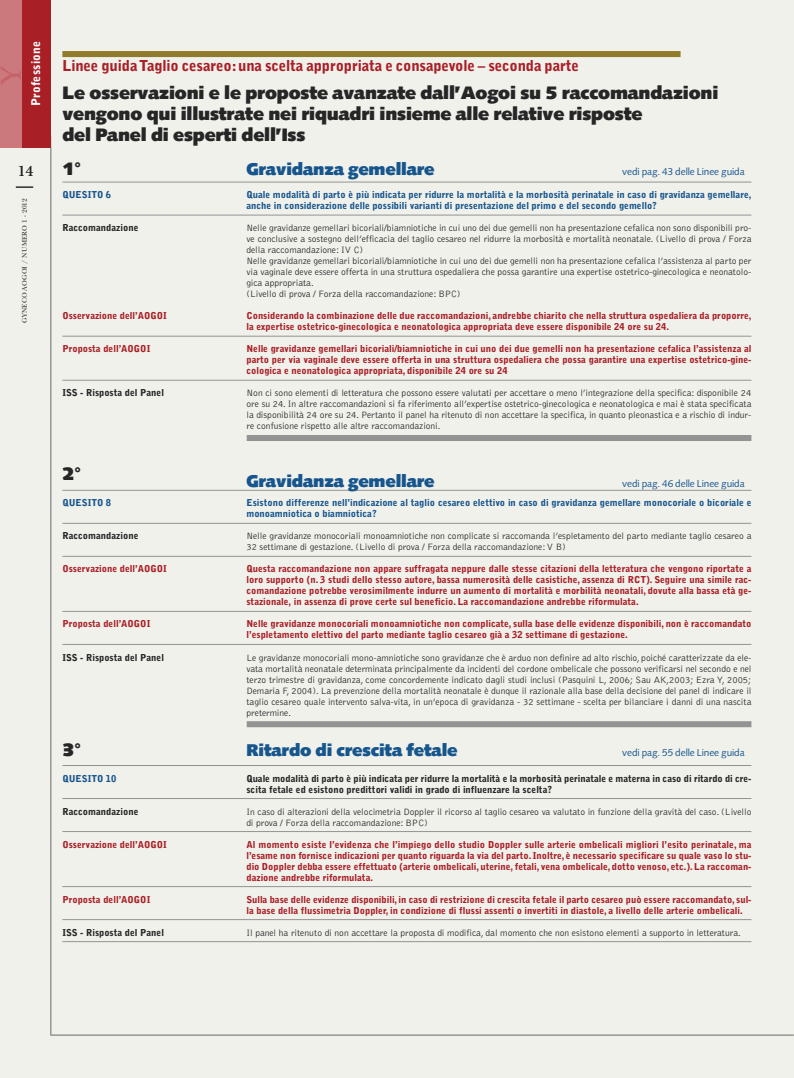
<style>
.page{position:relative;width:794px;height:1078px;background:#fff}
.page>*{position:absolute;margin:0;border:0;box-sizing:border-box;transform-origin:0 0}
.t1{font:500 28.7px "Palatino";color:#c36267}
.t2{font:900 18px/21px "Syntax";letter-spacing:-.01em;color:#272627}
.t3{font:900 17px "Syntax";letter-spacing:-.01em;color:#17568d}
.t4{font:900 15px "Bell Gothic";letter-spacing:-.01em;color:#a91f26}
.t5{font:15px "New Baskerville";color:#272627}
.t6{font:900 12px "Bell Gothic";letter-spacing:.015em;color:#fff}
.t7{font:10px "Syntax";letter-spacing:-.01em;color:#17568d}
.t8{font:300 9.5px/11px "Bell Gothic";color:#272627}
.t9{font:900 9.5px/11px "Bell Gothic";color:#a91f26}
.t10{font:900 9.5px/11px "Bell Gothic";color:#17568d}
.t11{font:900 9.5px/11px "Bell Gothic";color:#272627}
.t12{font:7px "New Baskerville";letter-spacing:.025em;color:#272627}
</style>
<div class="page">
<div style="left:0;top:0;width:794px;height:1077px;background:#f1f1ec"></div>
<hr style="left:62px;top:182px;width:689px;height:1px;background:#939393">
<hr style="left:62px;top:215px;width:689px;height:1px;background:#939393">
<hr style="left:62px;top:336px;width:689px;height:1px;background:#939393">
<hr style="left:62px;top:380px;width:689px;height:1px;background:#939393">
<div style="left:247px;top:435px;width:504px;height:6px;background:#939393"></div>
<hr style="left:62px;top:490px;width:689px;height:1px;background:#939393">
<hr style="left:62px;top:523px;width:689px;height:1px;background:#939393">
<hr style="left:62px;top:556px;width:689px;height:1px;background:#939393">
<hr style="left:62px;top:611px;width:689px;height:1px;background:#939393">
<hr style="left:62px;top:644px;width:689px;height:1px;background:#939393">
<div style="left:247px;top:721px;width:504px;height:6px;background:#939393"></div>
<hr style="left:62px;top:765px;width:689px;height:1px;background:#939393">
<hr style="left:62px;top:798px;width:689px;height:1px;background:#939393">
<hr style="left:62px;top:831px;width:689px;height:1px;background:#939393">
<hr style="left:62px;top:886px;width:689px;height:1px;background:#939393">
<hr style="left:62px;top:919px;width:689px;height:1px;background:#939393">
<hr style="left:62px;top:941px;width:689px;height:1px;background:#939393">
<hr style="left:51px;top:136px;width:1px;height:898px;background:#939393">
<svg style="left:16px;top:187px;width:17px;height:1px"></svg>
<hr style="left:51px;top:1034px;width:742px;height:1px;background:#939393">
<div style="left:0;top:0;width:23px;height:147px;background:#cb797d"></div>
<div style="left:23px;top:0;width:28px;height:147px;background:#a91f26"></div>
<div style="left:62px;top:51px;width:618px;height:6px;background:#8f7b29"></div>
<h1 class="t1" style="left:0;top:84px;width:21px;rotate:-90deg">Y</h1>
<p class="t6" style="left:31px;top:106px;width:67px;rotate:-90deg">Professione</p>
<h3 class="t4" style="left:62px;top:60px;width:518px">Linee guidaTaglio cesareo:una scelta appropriata e consapevole – seconda parte</h3>
<h2 class="t2" style="left:62px;top:84px;width:657px">Le osservazioni e le proposte avanzate dall’Aogoi su 5 raccomandazioni vengono qui illustrate nei riquadri insieme alle relative risposte<br>del Panel di esperti dell’Iss</h2>
<h3 class="t5" style="left:18px;top:166px;width:17px">14</h3>
<h3 class="t3" style="left:246px;top:162px;width:190px">Gravidanza gemellare</h3>
<p class="t7" style="left:622px;top:167px;width:124px">vedi pag. 43 delle Linee guida</p>
<p class="t10" style="left:246px;top:190px;width:506px">Quale modalità di parto è più indicata per ridurre la mortalità e la morbosità perinatale in caso di gravidanza gemellare, anche in considerazione delle possibili varianti di presentazione del primo e del secondo gemello?</p>
<p class="t8" style="left:246px;top:223px;width:506px">Nelle gravidanze gemellari bicoriali/biamniotiche in cui uno dei due gemelli non ha presentazione cefalica non sono disponibili pro&shy;ve conclusive a sostegno dell’efficacia del taglio cesareo nel ridurre la morbosità e mortalità neonatale. (Livello di prova / Forza della raccomandazione: IV C)<br>Nelle gravidanze gemellari bicoriali/biamniotiche in cui uno dei due gemelli non ha presentazione cefalica l’assistenza al parto per via vaginale deve essere offerta in una struttura ospedaliera che possa garantire una expertise ostetrico-ginecologica e neonatolo&shy;gica appropriata.<br>(Livello di prova / Forza della raccomandazione: BPC)</p>
<p class="t9" style="left:246px;top:311px;width:506px">Considerando la combinazione delle due raccomandazioni, andrebbe chiarito che nella struttura ospedaliera da proporre, la expertise ostetrico-ginecologica e neonatologica appropriata deve essere disponibile 24 ore su 24.</p>
<p class="t9" style="left:246px;top:344px;width:506px;text-align:justify">Nelle gravidanze gemellari bicoriali/biamniotiche in cui uno dei due gemelli non ha presentazione cefalica l’assistenza al parto per via vaginale deve essere offerta in una struttura ospedaliera che possa garantire una expertise ostetrico-gine&shy;cologica e neonatologica appropriata, disponibile 24 ore su 24</p>
<p class="t8" style="left:246px;top:388px;width:506px;text-align:justify">Non ci sono elementi di letteratura che possono essere valutati per accettare o meno l’integrazione della specifica: disponibile 24 ore su 24. In altre raccomandazioni si fa riferimento all’expertise ostetrico-ginecologica e neonatologica e mai è stata specificata la disponibilità 24 ore su 24. Pertanto il panel ha ritenuto di non accettare la specifica, in quanto pleonastica e a rischio di indur&shy;re confusione rispetto alle altre raccomandazioni.</p>
<h2 class="t2" style="left:62px;top:160px;width:21px">1°</h2>
<p class="t10" style="left:62px;top:190px;width:50px">QUESITO 6</p>
<p class="t11" style="left:62px;top:223px;width:78px">Raccomandazione</p>
<p class="t12" style="left:22px;top:322px;width:126px;rotate:-90deg">GYNECO AOGOI / NUMERO 1 - 2012</p>
<p class="t9" style="left:62px;top:311px;width:106px">Osservazione dell’AOGOI</p>
<p class="t9" style="left:62px;top:344px;width:89px">Proposta dell’AOGOI</p>
<p class="t11" style="left:62px;top:388px;width:103px">ISS - Risposta del Panel</p>
<h2 class="t2" style="left:62px;top:465px;width:21px">2°</h2>
<p class="t10" style="left:62px;top:498px;width:50px">QUESITO 8</p>
<p class="t11" style="left:62px;top:531px;width:78px">Raccomandazione</p>
<p class="t9" style="left:62px;top:564px;width:106px">Osservazione dell’AOGOI</p>
<p class="t9" style="left:62px;top:619px;width:89px">Proposta dell’AOGOI</p>
<p class="t11" style="left:62px;top:652px;width:103px">ISS - Risposta del Panel</p>
<h2 class="t2" style="left:62px;top:740px;width:21px">3°</h2>
<p class="t10" style="left:62px;top:773px;width:56px">QUESITO 10</p>
<p class="t11" style="left:62px;top:806px;width:78px">Raccomandazione</p>
<p class="t9" style="left:62px;top:839px;width:106px">Osservazione dell’AOGOI</p>
<p class="t9" style="left:62px;top:894px;width:89px">Proposta dell’AOGOI</p>
<p class="t11" style="left:62px;top:927px;width:103px">ISS - Risposta del Panel</p>
<h3 class="t3" style="left:246px;top:474px;width:190px">Gravidanza gemellare</h3>
<p class="t7" style="left:622px;top:480px;width:124px">vedi pag. 46 delle Linee guida</p>
<p class="t10" style="left:246px;top:498px;width:506px">Esistono differenze nell’indicazione al taglio cesareo elettivo in caso di gravidanza gemellare monocoriale o bicoriale e monoamniotica o biamniotica?</p>
<p class="t8" style="left:246px;top:531px;width:506px">Nelle gravidanze monocoriali monoamniotiche non complicate si raccomanda l’espletamento del parto mediante taglio cesareo a<br>32 settimane di gestazione. (Livello di prova / Forza della raccomandazione:V B)</p>
<p class="t9" style="left:246px;top:564px;width:506px;text-align:justify">Questa raccomandazione non appare suffragata neppure dalle stesse citazioni della letteratura che vengono riportate a loro supporto (n. 3 studi dello stesso autore, bassa numerosità delle casistiche, assenza di RCT). Seguire una simile rac&shy;comandazione potrebbe verosimilmente indurre un aumento di mortalità e morbilità neonatali, dovute alla bassa età ge&shy;stazionale, in assenza di prove certe sul beneficio. La raccomandazione andrebbe riformulata.</p>
<p class="t9" style="left:246px;top:619px;width:506px">Nelle gravidanze monocoriali monoamniotiche non complicate, sulla base delle evidenze disponibili, non è raccomandato l’espletamento elettivo del parto mediante taglio cesareo già a 32 settimane di gestazione.</p>
<p class="t8" style="left:246px;top:652px;width:506px;text-align:justify">Le gravidanze monocoriali mono-amniotiche sono gravidanze che è arduo non definire ad alto rischio, poiché caratterizzate da ele&shy;vata mortalità neonatale determinata principalmente da incidenti del cordone ombelicale che possono verificarsi nel secondo e nel terzo trimestre di gravidanza, come concordemente indicato dagli studi inclusi (Pasquini L, 2006; Sau AK,2003; Ezra Y, 2005; Demaria F, 2004). La prevenzione della mortalità neonatale è dunque il razionale alla base della decisione del panel di indicare il taglio cesareo quale intervento salva-vita, in un’epoca di gravidanza - 32 settimane - scelta per bilanciare i danni di una nascita pretermine.</p>
<h3 class="t3" style="left:246px;top:742px;width:213px">Ritardo di crescita fetale</h3>
<p class="t7" style="left:622px;top:748px;width:124px">vedi pag. 55 delle Linee guida</p>
<p class="t11" style="left:246px;top:773px;width:506px">Quale modalità di parto è più indicata per ridurre la mortalità e la morbosità perinatale e materna in caso di ritardo di cre&shy;scita fetale ed esistono predittori validi in grado di influenzare la scelta?</p>
<p class="t8" style="left:246px;top:806px;width:506px">In caso di alterazioni della velocimetria Doppler il ricorso al taglio cesareo va valutato in funzione della gravità del caso. (Livello di prova / Forza della raccomandazione: BPC)</p>
<p class="t9" style="left:246px;top:839px;width:506px;text-align:justify">Al momento esiste l’evidenza che l’impiego dello studio Doppler sulle arterie ombelicali migliori l’esito perinatale, ma l’esame non fornisce indicazioni per quanto riguarda la via del parto.Inoltre, è necessario specificare su quale vaso lo stu&shy;dio Doppler debba essere effettuato (arterie ombelicali, uterine,fetali, vena ombelicale, dotto venoso, etc.).La raccoman&shy;dazione andrebbe riformulata.</p>
<p class="t9" style="left:246px;top:894px;width:506px">Sulla base delle evidenze disponibili, in caso di restrizione di crescita fetale il parto cesareo può essere raccomandato, sul&shy;la base della flussimetria Doppler, in condizione di flussi assenti o invertiti in diastole, a livello delle arterie ombelicali.</p>
<p class="t8" style="left:246px;top:927px;width:496px">Il panel ha ritenuto di non accettare la proposta di modifica, dal momento che non esistono elementi a supporto in letteratura.</p>
</div>
